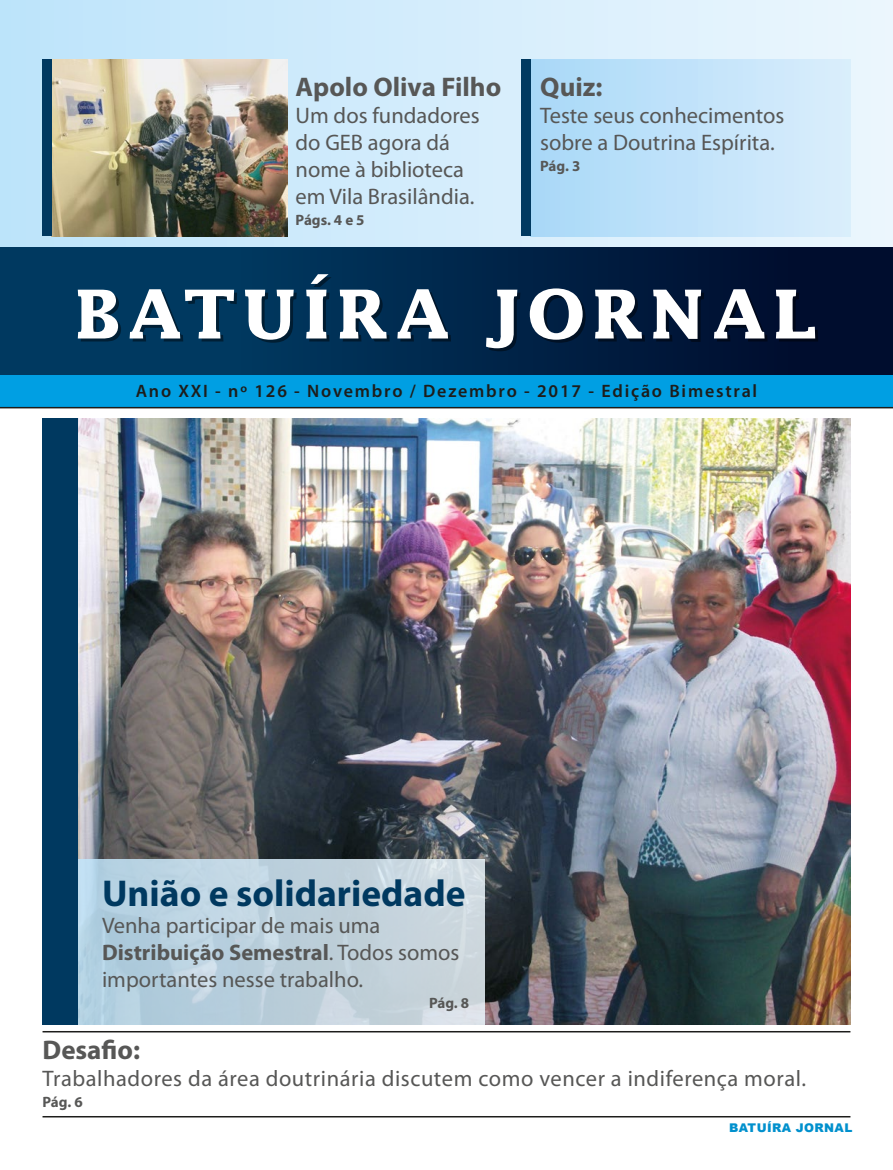
<style>
.page{position:relative;width:893px;height:1170px;background:#fff}
.page>*{position:absolute;margin:0;border:0;box-sizing:border-box;transform-origin:0 0}
.t1{font:700 37.5px "Myriad Pro";color:#003960}
.t2{font:700 27px "Myriad Pro";color:#575756}
.t3{font:22.5px/27px "Myriad Pro";color:#575756}
.t4{font:22.5px "Myriad Pro";letter-spacing:.025em;color:#575756}
.t5{font:600 18px "Myriad Pro";letter-spacing:.1em;color:#1d1d1b}
.t6{font:700 15px "Myriad Pro";color:#575756}
.t7{font:900 12px "Arial";letter-spacing:.035em;color:#0090cd}
.s1{font-weight:700}
</style>
<div class="page">
<div style="left:0;top:0;width:893px;height:264px;background:linear-gradient(to right,#bae0f6,#ecf7ff)"></div>
<div style="left:530px;top:60px;width:320px;height:176px;background:linear-gradient(to right,#a8d8f8,#daeefc)"></div>
<img style="left:52px;top:60px;width:235px;height:176px">
<img style="left:78px;top:418px;width:772px;height:606px">
<div style="left:0;top:375px;width:893px;height:32px;background:#009fe3"></div>
<hr style="left:0;top:407px;width:893px;height:1px;background:#1d1d1b">
<hr style="left:43px;top:1030px;width:807px;height:2px;background:#1d1d1b">
<hr style="left:43px;top:1115px;width:807px;height:2px;background:#1d1d1b">
<div style="left:0;top:247px;width:893px;height:128px;background:linear-gradient(to right,#00426a,#000a2b)"></div>
<svg style="left:78px;top:289px;width:43px;height:52px"></svg>
<svg style="left:130px;top:289px;width:107px;height:52px"></svg>
<svg style="left:245px;top:289px;width:52px;height:54px"></svg>
<svg style="left:306px;top:274px;width:26px;height:67px"></svg>
<svg style="left:340px;top:289px;width:50px;height:52px"></svg>
<svg style="left:397px;top:289px;width:54px;height:52px"></svg>
<svg style="left:486px;top:289px;width:34px;height:62px"></svg>
<svg style="left:530px;top:288px;width:56px;height:55px"></svg>
<svg style="left:595px;top:289px;width:50px;height:52px"></svg>
<svg style="left:653px;top:289px;width:51px;height:53px"></svg>
<svg style="left:714px;top:289px;width:54px;height:52px"></svg>
<svg style="left:776px;top:289px;width:42px;height:52px"></svg>
<div style="left:43px;top:60px;width:9px;height:176px;background:#003960"></div>
<svg style="left:78px;top:859px;width:407px;height:165px;background:#bed2de"></svg>
<div style="left:43px;top:418px;width:35px;height:606px;background:#003960"></div>
<div style="left:521px;top:60px;width:9px;height:176px;background:#003960"></div>
<p class="t2" style="left:296px;top:69px;width:207px">Apolo Oliva Filho</p>
<p class="t3" style="left:296px;top:101px;width:186px">Um dos fundadores do GEB agora dá nome à biblioteca em Vila Brasilândia.</p>
<p class="t6" style="left:296px;top:210px;width:71px">Págs. 4 e 5</p>
<p class="t2" style="left:540px;top:69px;width:64px">Quiz:</p>
<p class="t3" style="left:540px;top:101px;width:246px">Teste seus conhecimentos sobre a Doutrina Espírita.</p>
<p class="t6" style="left:540px;top:156px;width:42px">Pág. 3</p>
<p class="t5" style="left:136px;top:379px;width:623px">Ano XXI - nº 126 - Novembro / Dezembro - 2017 - Edição Bimestral</p>
<h1 class="t1" style="left:102px;top:868px;width:365px">União e solidariedade</h1>
<p class="t3" style="left:102px;top:911px;width:359px">Venha participar de mais uma<br><span class="s1">Distribuição Semestral</span>. Todos somos importantes nesse trabalho.</p>
<p class="t6" style="left:429px;top:992px;width:42px">Pág. 8</p>
<p class="t2" style="left:43px;top:1031px;width:99px">Desafio:</p>
<p class="t4" style="left:43px;top:1064px;width:765px">Trabalhadores da área doutrinária discutem como vencer a indiferença moral.</p>
<p class="t6" style="left:43px;top:1091px;width:42px">Pág. 6</p>
<p class="t7" style="left:729px;top:1118px;width:125px">BATUÍRA JORNAL</p>
</div>
